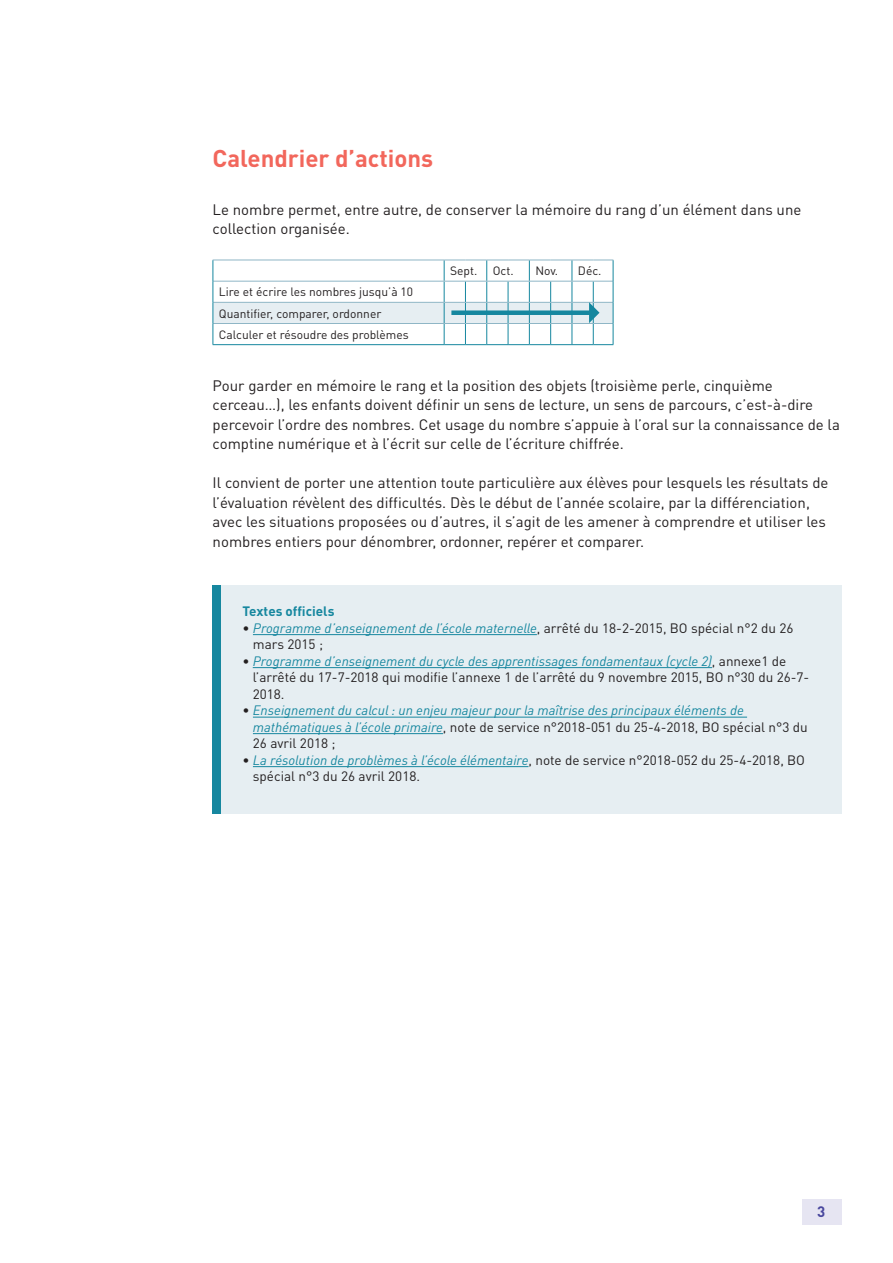
<style>
.page{position:relative;width:893px;height:1263px;background:#fff}
.page>*{position:absolute;margin:0;border:0;box-sizing:border-box;transform-origin:0 0}
._03_Titre_de_niveau{font:700 24px "DIN Pro";color:#f2675c}
._08_Liste_à_puces_ni{font:15px/19.5px "DIN Pro";color:#231f20}
.t1{font:700 15px "DIN Pro";color:#4a489e}
._15_texte_encadré{font:13.5px/16.5px "DIN Pro";color:#231f20}
._15_texte_encadré-2{font:italic 13.5px/16.5px "DIN Pro";color:#16879f}
._15_Titre_encadré{font:700 13.5px "DIN Pro";color:#16879f}
.Texte_courant_tablea{font:12px "DIN Pro";color:#231f20}
.s1{font-style:italic;color:#16879f}
.s2{font-style:normal;color:#231f20}
</style>
<div class="page">
<div style="left:213px;top:585px;width:629px;height:228px;background:#e6eef2"></div>
<hr style="left:253px;top:634px;width:284px;height:1px;background:#16879f">
<hr style="left:253px;top:667px;width:459px;height:1px;background:#16879f">
<hr style="left:253px;top:717px;width:494px;height:1px;background:#16879f">
<hr style="left:253px;top:733px;width:190px;height:1px;background:#16879f">
<hr style="left:253px;top:766px;width:276px;height:1px;background:#16879f">
<div style="left:213px;top:585px;width:8px;height:228px;background:#16879f"></div>
<svg style="left:213px;top:260px;width:401px;height:85px"></svg>
<div style="left:802px;top:1199px;width:39px;height:26px;background:#e6e5f2"></div>
<p class="_03_Titre_de_niveau" style="left:213px;top:143px;width:222px">Calendrier d’actions</p>
<p class="_08_Liste_à_puces_ni" style="left:213px;top:199px;width:590px">Le nombre permet, entre autre, de conserver la mémoire du rang d’un élément dans une collection organisée.</p>
<p class="Texte_courant_tablea" style="left:450px;top:263px;width:29px">Sept.</p>
<p class="Texte_courant_tablea" style="left:493px;top:263px;width:22px">Oct.</p>
<p class="Texte_courant_tablea" style="left:535px;top:263px;width:24px">Nov.</p>
<p class="Texte_courant_tablea" style="left:578px;top:263px;width:25px">Déc.</p>
<p class="Texte_courant_tablea" style="left:219px;top:284px;width:196px">Lire et écrire les nombres jusqu’à 10</p>
<p class="Texte_courant_tablea" style="left:219px;top:306px;width:164px">Quantifier, comparer, ordonner</p>
<p class="Texte_courant_tablea" style="left:219px;top:327px;width:191px">Calculer et résoudre des problèmes</p>
<p class="_08_Liste_à_puces_ni" style="left:213px;top:375px;width:629px">Pour garder en mémoire le rang et la position des objets (troisième perle, cinquième cerceau…), les enfants doivent définir un sens de lecture, un sens de parcours, c’est-à-dire percevoir l’ordre des nombres. Cet usage du nombre s’appuie à l’oral sur la connaissance de la comptine numérique et à l’écrit sur celle de l’écriture chiffrée.</p>
<p class="_08_Liste_à_puces_ni" style="left:213px;top:473px;width:617px">Il convient de porter une attention toute particulière aux élèves pour lesquels les résultats de l’évaluation révèlent des difficultés. Dès le début de l’année scolaire, par la différenciation, avec les situations proposées ou d’autres, il s’agit de les amener à comprendre et utiliser les nombres entiers pour dénombrer, ordonner, repérer et comparer.</p>
<p class="_15_Titre_encadré" style="left:242px;top:602px;width:94px">Textes officiels</p>
<p class="_15_texte_encadré" style="left:253px;top:619px;width:542px;text-indent:-11px">• <span class="s1">Programme d’enseignement de l’école maternelle</span>, arrêté du 18-2-2015, BO spécial n°2 du 26 mars 2015 ;</p>
<p class="_15_texte_encadré" style="left:253px;top:652px;width:558px;text-indent:-10px">• <span class="s1">Programme d’enseignement du cycle des apprentissages fondamentaux (cycle 2)</span>, annexe1 de l’arrêté du 17-7-2018 qui modifie l’annexe 1 de l’arrêté du 9 novembre 2015, BO n°30 du 26-7-<br>2018.</p>
<p class="_15_texte_encadré-2" style="left:253px;top:702px;width:556px;text-indent:-11px"><span class="s2">•</span> Enseignement du calcul : un enjeu majeur pour la maîtrise des principaux éléments de mathématiques à l’école primaire<span class="s2">, note de service n°2018-051 du 25-4-2018, BO spécial n°3 du<br>26 avril 2018 ;</span></p>
<p class="_15_texte_encadré" style="left:253px;top:751px;width:554px;text-indent:-11px">• <span class="s1">La résolution de problèmes à l’école élémentaire</span>, note de service n°2018-052 du 25-4-2018, BO spécial n°3 du 26 avril 2018.</p>
<p class="t1" style="left:817px;top:1201px;width:10px">3</p>
</div>
